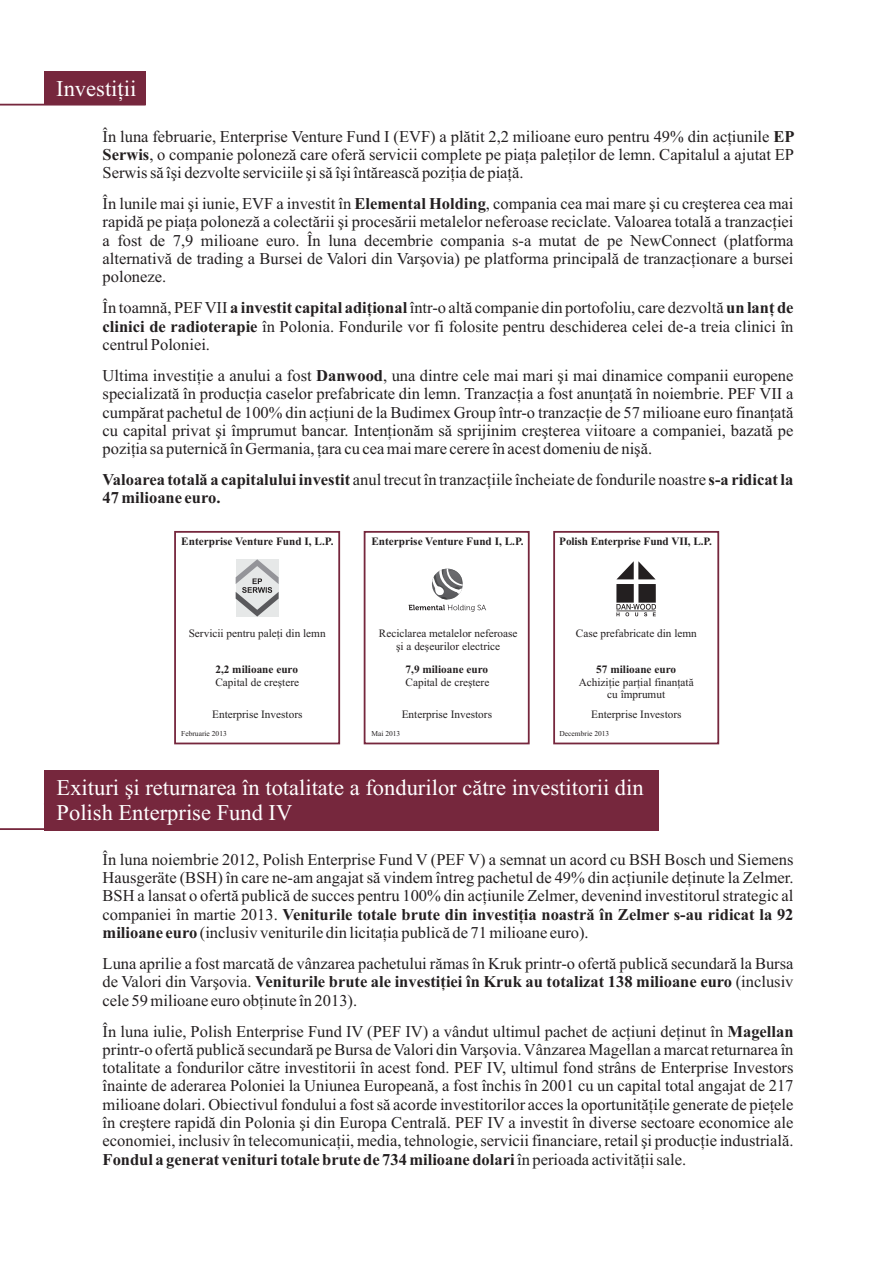
<style>
.page{position:relative;width:893px;height:1262px;background:#fff}
.page>*{position:absolute;margin:0;border:0;box-sizing:border-box;transform-origin:0 0}
.t1{font:22.5px/24.9px "Times New Roman";color:#fff}
.t2{font:16.5px/18.3px "Times New Roman";color:#231f20;text-align:justify}
.t3{font:700 16.5px/18.3px "Times New Roman";color:#231f20}
.t4{font:11.25px/12.5px "Times New Roman";color:#231f20;text-align:center}
.t5{font:700 11.25px "Times New Roman";color:#231f20}
.t6{font:7.5px "Times New Roman";color:#231f20}
.s1{font-weight:700}
.s2{font-weight:400}
</style>
<div class="page">
<div style="left:44px;top:71px;width:102px;height:34px;background:#76273d"></div>
<div style="left:44px;top:770px;width:614px;height:60px;background:#76273d"></div>
<hr style="left:0;top:828px;width:658px;height:2px;background:#76273d">
<hr style="left:0;top:104px;width:146px;height:1px;background:#76273d">
<svg style="left:236px;top:559px;width:42px;height:57px;background:#c1c3c4"></svg>
<div style="left:553px;top:531px;width:166px;height:213px;border:2px solid #76273d"></div>
<div style="left:174px;top:531px;width:166px;height:213px;border:2px solid #76273d"></div>
<div style="left:364px;top:531px;width:165px;height:213px;border:2px solid #76273d"></div>
<div style="left:616px;top:584px;width:17px;height:18px;background:#231f20"></div>
<div style="left:638px;top:584px;width:17px;height:18px;background:#231f20"></div>
<svg style="left:617px;top:561px;width:38px;height:18px"></svg>
<svg style="left:616px;top:604px;width:40px;height:12px"></svg>
<svg style="left:408px;top:568px;width:78px;height:44px"></svg>
<h1 class="t1" style="left:56px;top:78px;width:81px">Investiţii</h1>
<p class="t2" style="left:103px;top:128px;width:693px">În luna februarie, Enterprise Venture Fund I (EVF) a plătit 2,2 milioane euro pentru 49% din acţiunile <span class="s1">EP Serwis</span>, o companie poloneză care oferă servicii complete pe piaţa paleţilor de lemn. Capitalul a ajutat EP Serwis să îşi dezvolte serviciile şi să îşi întărească poziţia de piaţă.</p>
<p class="t2" style="left:103px;top:196px;width:692px">În lunile mai şi iunie, EVF a investit în <span class="s1">Elemental Holding</span>, compania cea mai mare şi cu creşterea cea mai rapidă pe piaţa poloneză a colectării şi procesării metalelor neferoase reciclate. Valoarea totală a tranzacţiei a fost de 7,9 milioane euro. În luna decembrie compania s-a mutat de pe NewConnect (platforma alternativă de trading a Bursei de Valori din Varşovia) pe platforma principală de tranzacţionare a bursei poloneze.</p>
<p class="t2" style="left:103px;top:300px;width:692px">În toamnă, PEF VII <span class="s1">a investit capital adiţional</span> într-o altă companie din portofoliu, care dezvoltă <span class="s1">un lanţ de clinici de radioterapie</span> în Polonia. Fondurile vor fi folosite pentru deschiderea celei de-a treia clinici în centrul Poloniei.</p>
<p class="t2" style="left:103px;top:368px;width:692px">Ultima investiţie a anului a fost <span class="s1">Danwood</span>, una dintre cele mai mari şi mai dinamice companii europene specializată în producţia caselor prefabricate din lemn. Tranzacţia a fost anunţată în noiembrie. PEF VII a cumpărat pachetul de 100% din acţiuni de la Budimex Group într-o tranzacţie de 57 milioane euro finanţată cu capital privat şi împrumut bancar. Intenţionăm să sprijinim creşterea viitoare a companiei, bazată pe poziţia sa puternică în Germania, ţara cu cea mai mare cerere în acest domeniu de nişă.</p>
<p class="t3" style="left:103px;top:472px;width:692px">Valoarea totală a capitalului investit <span class="s2">anul trecut în tranzacţiile încheiate de fondurile noastre</span> s-a ridicat la<br>47 milioane euro.</p>
<p class="t5" style="left:181px;top:537px;width:154px">Enterprise Venture Fund I, L.P.</p>
<p class="t5" style="left:371px;top:537px;width:154px">Enterprise Venture Fund I, L.P.</p>
<p class="t5" style="left:559px;top:537px;width:154px">Polish Enterprise Fund VII, L.P.</p>
<p class="t4" style="left:189px;top:628px;width:138px">Servicii pentru paleţi din lemn</p>
<p class="t4" style="left:379px;top:628px;width:140px">Reciclarea metalelor neferoase şi a deşeurilor electrice</p>
<p class="t4" style="left:576px;top:628px;width:122px">Case prefabricate din lemn</p>
<p class="t5" style="left:215px;top:665px;width:84px">2,2 milioane euro</p>
<p class="t4" style="left:215px;top:677px;width:85px">Capital de creştere</p>
<p class="t5" style="left:405px;top:665px;width:84px">7,9 milioane euro</p>
<p class="t4" style="left:405px;top:677px;width:85px">Capital de creştere</p>
<p class="t5" style="left:596px;top:665px;width:81px">57 milioane euro</p>
<p class="t4" style="left:578px;top:677px;width:116px">Achiziţie parţial finanţată cu împrumut</p>
<p class="t4" style="left:212px;top:709px;width:92px">Enterprise Investors</p>
<p class="t4" style="left:401px;top:709px;width:92px">Enterprise Investors</p>
<p class="t4" style="left:591px;top:709px;width:92px">Enterprise Investors</p>
<p class="t6" style="left:181px;top:731px;width:47px">Februarie 2013</p>
<p class="t6" style="left:371px;top:731px;width:30px">Mai 2013</p>
<p class="t6" style="left:559px;top:731px;width:51px">Decembrie 2013</p>
<h1 class="t1" style="left:57px;top:777px;width:588px">Exituri şi returnarea în totalitate a fondurilor către investitorii din<br>Polish Enterprise Fund IV</h1>
<p class="t2" style="left:103px;top:851px;width:692px">În luna noiembrie 2012, Polish Enterprise Fund V (PEF V) a semnat un acord cu BSH Bosch und Siemens Hausgeräte (BSH) în care ne-am angajat să vindem întreg pachetul de 49% din acţiunile deţinute la Zelmer.<br>BSH a lansat o ofertă publică de succes pentru 100% din acţiunile Zelmer, devenind investitorul strategic al companiei în martie 2013. <span class="s1">Veniturile totale brute din investiţia noastră în Zelmer s-au ridicat la 92 milioane euro</span> (inclusiv veniturile din licitaţia publică de 71 milioane euro).</p>
<p class="t2" style="left:103px;top:956px;width:692px">Luna aprilie a fost marcată de vânzarea pachetului rămas în Kruk printr-o ofertă publică secundară la Bursa de Valori din Varşovia. <span class="s1">Veniturile brute ale investiţiei în Kruk au totalizat 138 milioane euro</span> (inclusiv cele 59 milioane euro obţinute în 2013).</p>
<p class="t2" style="left:103px;top:1023px;width:692px">În luna iulie, Polish Enterprise Fund IV (PEF IV) a vândut ultimul pachet de acţiuni deţinut în <span class="s1">Magellan </span>printr-o ofertă publică secundară pe Bursa de Valori din Varşovia. Vânzarea Magellan a marcat returnarea în totalitate a fondurilor către investitorii în acest fond. PEF IV, ultimul fond strâns de Enterprise Investors înainte de aderarea Poloniei la Uniunea Europeană, a fost închis în 2001 cu un capital total angajat de 217 milioane dolari. Obiectivul fondului a fost să acorde investitorilor acces la oportunităţile generate de pieţele în creştere rapidă din Polonia şi din Europa Centrală. PEF IV a investit în diverse sectoare economice ale economiei, inclusiv în telecomunicaţii, media, tehnologie, servicii financiare, retail şi producţie industrială.<br><span class="s1">Fondul a generat venituri totale brute de 734 milioane dolari</span> în perioada activităţii sale.</p>
</div>
